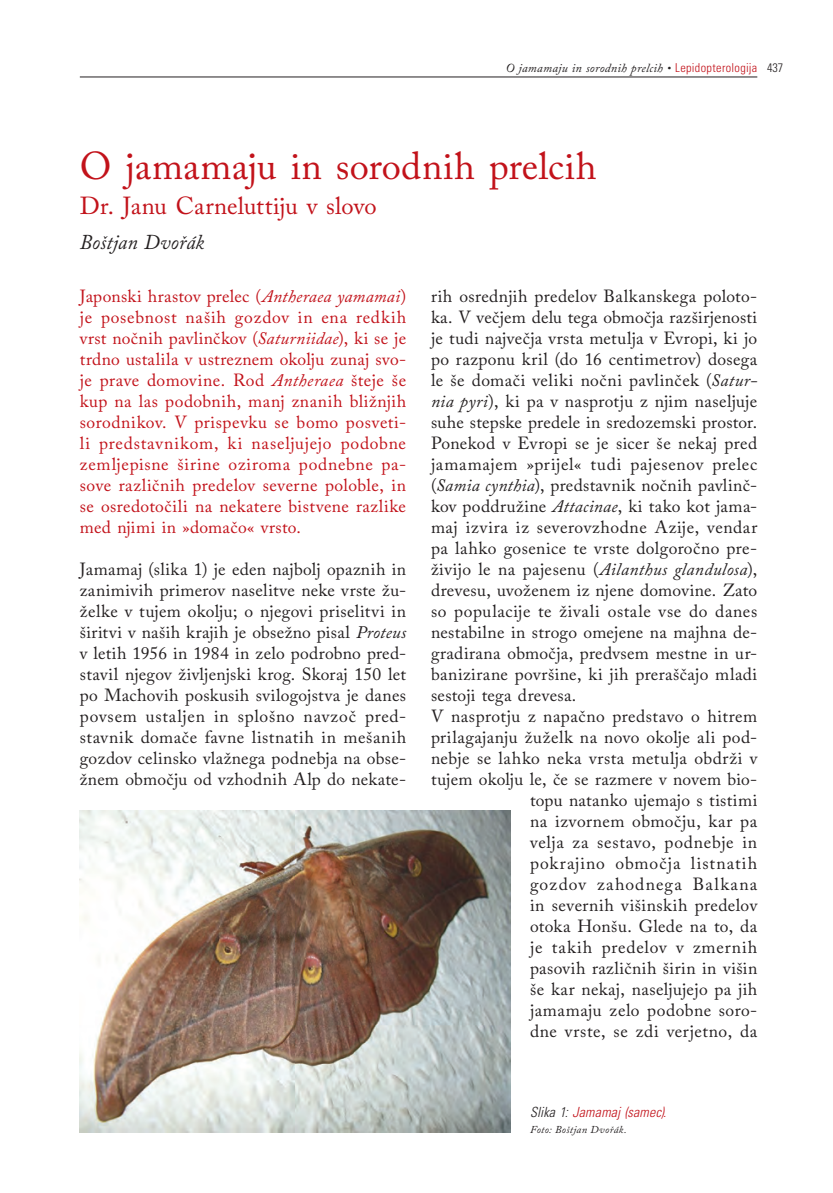
<style>
.page{position:relative;width:833px;height:1193px;background:#fff}
.page>*{position:absolute;margin:0;border:0;box-sizing:border-box;transform-origin:0 0}
.t1{font:38.5px "Adobe Caslon Pro";letter-spacing:.005em;color:#c2121a}
.t2{font:24.5px "Adobe Caslon Pro";color:#c2121a}
.t3{font:italic 21px "Adobe Caslon Pro";letter-spacing:.01em;color:#231f20;scale:.95 1}
.t4{font:17.5px/21px "Adobe Caslon Pro";letter-spacing:.025em;color:#231f20;text-align:justify}
.t5{font:17.5px/21px "Adobe Caslon Pro";letter-spacing:.02em;color:#c2121a;text-align:justify}
.t6{font:17.5px "Adobe Caslon Pro";letter-spacing:.06em;color:#231f20}
.t7{font:17.5px "Adobe Caslon Pro";letter-spacing:.05em;color:#231f20}
.t8{font:17.5px "Adobe Caslon Pro";letter-spacing:.075em;color:#231f20}
.t9{font:italic 300 condensed 14px "Univers";letter-spacing:.015em;color:#c2121a}
.t10{font:italic 12.25px "Adobe Caslon Pro";letter-spacing:.02em;color:#231f20}
.t11{font:italic 10.5px "Adobe Caslon Pro";letter-spacing:.03em;color:#231f20}
.s1{font-family:"Univers";font-weight:300;font-style:normal;font-stretch:condensed;color:#c2121a}
.s2{font-family:"Univers";font-weight:300;font-style:normal;font-stretch:condensed}
.s3{font-style:italic}
.s4{color:#231f20}
</style>
<div class="page">
<hr style="left:80px;top:77px;width:677px;height:1px;background:#231f20">
<img style="left:80px;top:810px;width:430px;height:323px">
<p class="t10" style="left:506px;top:61px;width:279px">O jamamaju in sorodnih prelcih • <span class="s1">Lepidopterologija</span> <span class="s2">437</span></p>
<h1 class="t1" style="left:80px;top:143px;width:518px">O jamamaju in sorodnih prelcih</h1>
<h2 class="t2" style="left:80px;top:191px;width:298px">Dr. Janu Carneluttiju v slovo</h2>
<p class="t3" style="left:80px;top:229px;width:132px">Boštjan Dvořák</p>
<p class="t5" style="left:80px;top:286px;width:328px">Japonski hrastov prelec (<span class="s3">Antheraea yamamai</span>) je posebnost naših gozdov in ena redkih vrst nočnih pavlinčkov (<span class="s3">Saturniidae</span>), ki se je trdno ustalila v ustreznem okolju zunaj svo&shy;je prave domovine. Rod <span class="s3">Antheraea</span> šteje še kup na las podobnih, manj znanih bližnjih sorodnikov. V prispevku se bomo posveti&shy;li predstavnikom, ki naseljujejo podobne zemljepisne širine oziroma podnebne pa&shy;sove različnih predelov severne poloble, in se osredotočili na nekatere bistvene razlike med njimi in »domačo« vrsto.</p>
<p class="t4" style="left:80px;top:559px;width:328px">Jamamaj (slika 1) je eden najbolj opaznih in zanimivih primerov naselitve neke vrste žu&shy;želke v tujem okolju; o njegovi priselitvi in širitvi v naših krajih je obsežno pisal <span class="s3">Proteus </span>v letih 1956 in 1984 in zelo podrobno pred&shy;stavil njegov življenjski krog. Skoraj 150 let po Machovih poskusih svilogojstva je danes povsem ustaljen in splošno navzoč pred&shy;stavnik domače favne listnatih in mešanih gozdov celinsko vlažnega podnebja na obse&shy;žnem območju od vzhodnih Alp do nekate-</p>
<p class="t4" style="left:431px;top:286px;width:328px">rih osrednjih predelov Balkanskega poloto-</p>
<p class="t4" style="left:431px;top:307px;width:328px">ka. V večjem delu tega območja razširjenosti</p>
<p class="t4" style="left:431px;top:328px;width:328px">je tudi največja vrsta metulja v Evropi, ki jo</p>
<p class="t4" style="left:431px;top:349px;width:328px">po razponu kril (do 16 centimetrov) dosega</p>
<p class="t4" style="left:431px;top:370px;width:328px">le še domači veliki nočni pavlinček (<span class="s3">Satur-</span></p>
<p class="t4" style="left:431px;top:391px;width:328px"><span class="s3">nia pyri</span>), ki pa v nasprotju z njim naseljuje</p>
<p class="t4" style="left:431px;top:412px;width:328px">suhe stepske predele in sredozemski prostor.</p>
<p class="t4" style="left:431px;top:433px;width:328px">Ponekod v Evropi se je sicer še nekaj pred</p>
<p class="t4" style="left:431px;top:454px;width:328px">jamamajem »prijel« tudi pajesenov prelec</p>
<p class="t4" style="left:431px;top:475px;width:328px">(<span class="s3">Samia cynthia</span>), predstavnik nočnih pavlinč-</p>
<p class="t4" style="left:431px;top:496px;width:328px">kov poddružine <span class="s3">Attacinae</span>, ki tako kot jama-</p>
<p class="t4" style="left:431px;top:517px;width:328px">maj izvira iz severovzhodne Azije, vendar</p>
<p class="t4" style="left:431px;top:538px;width:328px">pa lahko gosenice te vrste dolgoročno pre-</p>
<p class="t4" style="left:431px;top:559px;width:328px">živijo le na pajesenu (<span class="s3">Ailanthus glandulosa</span>),</p>
<p class="t4" style="left:431px;top:580px;width:328px">drevesu, uvoženem iz njene domovine. Zato</p>
<p class="t4" style="left:431px;top:601px;width:328px">so populacije te živali ostale vse do danes</p>
<p class="t4" style="left:431px;top:622px;width:328px">nestabilne in strogo omejene na majhna de-</p>
<p class="t4" style="left:431px;top:643px;width:328px">gradirana območja, predvsem mestne in ur-</p>
<p class="t4" style="left:431px;top:664px;width:328px">banizirane površine, ki jih preraščajo mladi</p>
<p class="t4" style="left:431px;top:685px;width:147px">sestoji tega drevesa.</p>
<p class="t4" style="left:431px;top:706px;width:328px">V nasprotju z napačno predstavo o hitrem</p>
<p class="t4" style="left:431px;top:727px;width:328px">prilagajanju žuželk na novo okolje ali pod-</p>
<p class="t4" style="left:431px;top:748px;width:328px">nebje se lahko neka vrsta metulja obdrži v</p>
<p class="t4" style="left:431px;top:769px;width:328px">tujem okolju le, če se razmere v novem bio-</p>
<p class="t4" style="left:530px;top:790px;width:229px">topu natanko ujemajo s tistimi</p>
<p class="t4" style="left:530px;top:811px;width:229px">na izvornem območju, kar pa</p>
<p class="t4" style="left:530px;top:832px;width:229px">velja za sestavo, podnebje in</p>
<p class="t6" style="left:530px;top:853px;width:229px">pokrajino območja listnatih</p>
<p class="t8" style="left:530px;top:874px;width:229px">gozdov zahodnega Balkana</p>
<p class="t4" style="left:530px;top:895px;width:229px">in severnih višinskih predelov</p>
<p class="t4" style="left:530px;top:916px;width:229px">otoka Honšu. Glede na to, da</p>
<p class="t7" style="left:530px;top:937px;width:229px">je takih predelov v zmernih</p>
<p class="t4" style="left:530px;top:958px;width:229px">pasovih različnih širin in višin</p>
<p class="t4" style="left:530px;top:979px;width:229px">še kar nekaj, naseljujejo pa jih</p>
<p class="t4" style="left:530px;top:1000px;width:229px">jamamaju zelo podobne soro-</p>
<p class="t4" style="left:530px;top:1021px;width:229px">dne vrste, se zdi verjetno, da</p>
<p class="t9" style="left:530px;top:1104px;width:138px"><span class="s4">Slika 1:</span> Jamamaj (samec).</p>
<p class="t11" style="left:530px;top:1123px;width:98px">Foto: Boštjan Dvořák.</p>
</div>
